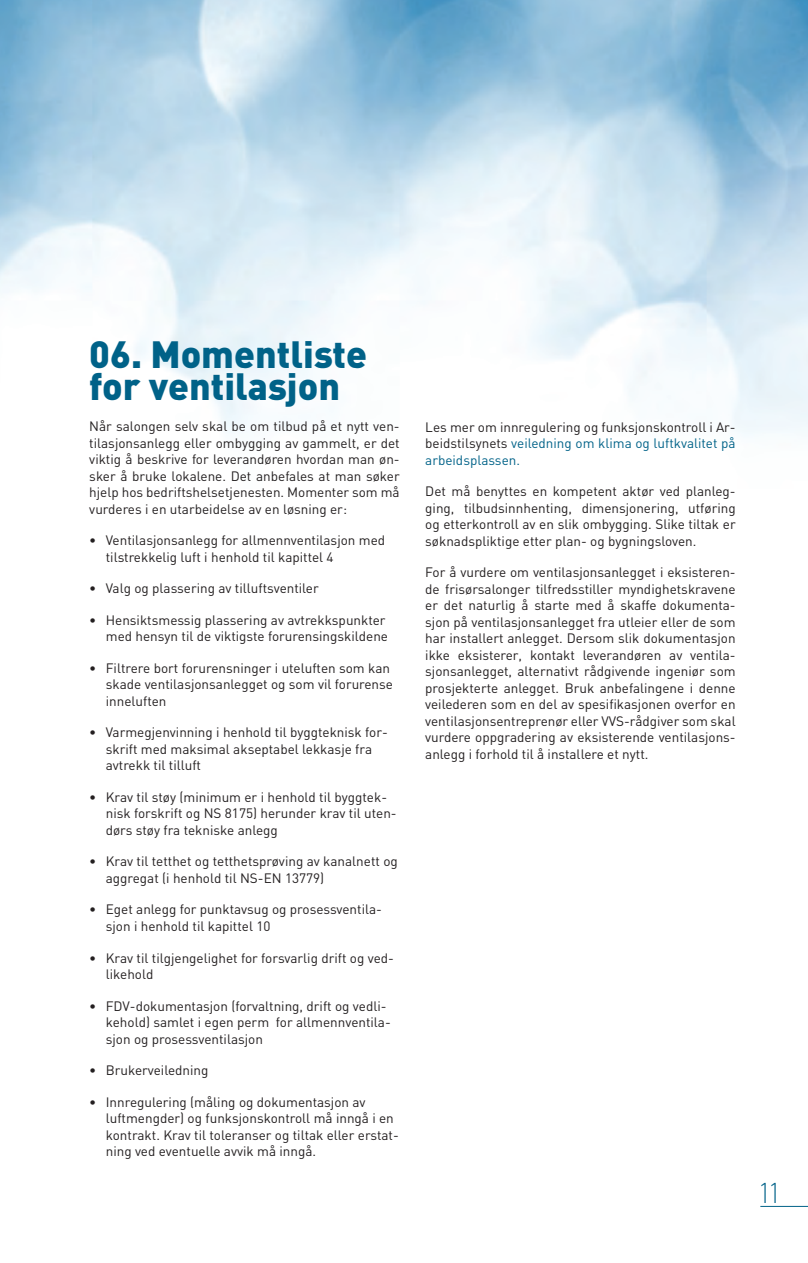
<style>
.page{position:relative;width:808px;height:1263px;background:#fff}
.page>*{position:absolute;margin:0;border:0;box-sizing:border-box;transform-origin:0 0}
.Heading{font:900 37.5px/31.5px "DIN";color:#006288}
.t1{font:28.5px "RB No 2 Light Alternative";color:#006288}
.Brødtekst{font:13.5px/16.5px "DIN";color:#231f20}
.s1{color:#006288}
</style>
<div class="page">
<img style="left:0;top:0;width:808px;height:436px">
<hr style="left:760px;top:1206px;width:48px;height:1px;background:#006288">
<p class="Heading" style="left:89px;top:337px;width:279px">06. Momentliste for ventilasjon</p>
<p class="Brødtekst" style="left:89px;top:418px;width:312px;text-align:justify">Når salongen selv skal be om tilbud på et nytt ven&shy;tilasjonsanlegg eller ombygging av gammelt, er det viktig å beskrive for leverandøren hvordan man øn&shy;sker å bruke lokalene. Det anbefales at man søker hjelp hos bedriftshelsetjenesten. Momenter som må vurderes i en utarbeidelse av en løsning er:</p>
<p class="Brødtekst" style="left:106px;top:532px;width:281px;text-indent:-17px">• Ventilasjonsanlegg for allmennventilasjon med tilstrekkelig luft i henhold til kapittel 4</p>
<p class="Brødtekst" style="left:89px;top:580px;width:231px">• Valg og plassering av tilluftsventiler</p>
<p class="Brødtekst" style="left:89px;top:612px;width:300px;text-align:right">• Hensiktsmessig plassering av avtrekkspunkter med hensyn til de viktigste forurensingskildene</p>
<p class="Brødtekst" style="left:106px;top:660px;width:289px;text-indent:-17px">• Filtrere bort forurensninger i uteluften som kan skade ventilasjonsanlegget og som vil forurense inneluften</p>
<p class="Brødtekst" style="left:106px;top:724px;width:283px;text-indent:-16px">• Varmegjenvinning i henhold til byggteknisk for&shy;skrift med maksimal akseptabel lekkasje fra avtrekk til tilluft</p>
<p class="Brødtekst" style="left:106px;top:789px;width:292px;text-indent:-16px">• Krav til støy (minimum er i henhold til byggtek&shy;nisk forskrift og NS 8175) herunder krav til uten&shy;dørs støy fra tekniske anlegg</p>
<p class="Brødtekst" style="left:106px;top:853px;width:293px;text-indent:-17px">• Krav til tetthet og tetthetsprøving av kanalnett og aggregat (i henhold til NS-EN 13779)</p>
<p class="Brødtekst" style="left:106px;top:901px;width:278px;text-indent:-16px">• Eget anlegg for punktavsug og prosessventila&shy;sjon i henhold til kapittel 10</p>
<p class="Brødtekst" style="left:106px;top:949px;width:290px;text-indent:-16px">• Krav til tilgjengelighet for forsvarlig drift og ved&shy;likehold</p>
<p class="Brødtekst" style="left:106px;top:997px;width:286px;text-indent:-16px">• FDV-dokumentasjon (forvaltning, drift og vedli&shy;kehold) samlet i egen perm for allmennventila&shy;sjon og prosessventilasjon</p>
<p class="Brødtekst" style="left:89px;top:1062px;width:121px">• Brukerveiledning</p>
<p class="Brødtekst" style="left:106px;top:1093px;width:294px;text-indent:-17px">• Innregulering (måling og dokumentasjon av luftmengder) og funksjonskontroll må inngå i en kontrakt. Krav til toleranser og tiltak eller erstat&shy;ning ved eventuelle avvik må inngå.</p>
<p class="Brødtekst" style="left:425px;top:419px;width:312px;text-align:justify">Les mer om innregulering og funksjonskontroll i Ar&shy;beidstilsynets <span class="s1">veiledning om klima og luftkvalitet på arbeidsplassen.</span></p>
<p class="Brødtekst" style="left:425px;top:483px;width:312px;text-align:justify">Det må benyttes en kompetent aktør ved planleg&shy;ging, tilbudsinnhenting, dimensjonering, utføring og etterkontroll av en slik ombygging. Slike tiltak er søknadspliktige etter plan- og bygningsloven.</p>
<p class="Brødtekst" style="left:425px;top:564px;width:312px;text-align:justify">For å vurdere om ventilasjonsanlegget i eksisteren&shy;de frisørsalonger tilfredsstiller myndighetskravene er det naturlig å starte med å skaffe dokumenta&shy;sjon på ventilasjonsanlegget fra utleier eller de som har installert anlegget. Dersom slik dokumentasjon ikke eksisterer, kontakt leverandøren av ventila&shy;sjonsanlegget, alternativt rådgivende ingeniør som prosjekterte anlegget. Bruk anbefalingene i denne veilederen som en del av spesifikasjonen overfor en ventilasjonsentreprenør eller VVS-rådgiver som skal vurdere oppgradering av eksisterende ventilasjons&shy;anlegg i forhold til å installere et nytt.</p>
<h2 class="t1" style="left:760px;top:1177px;width:22px">11</h2>
</div>
